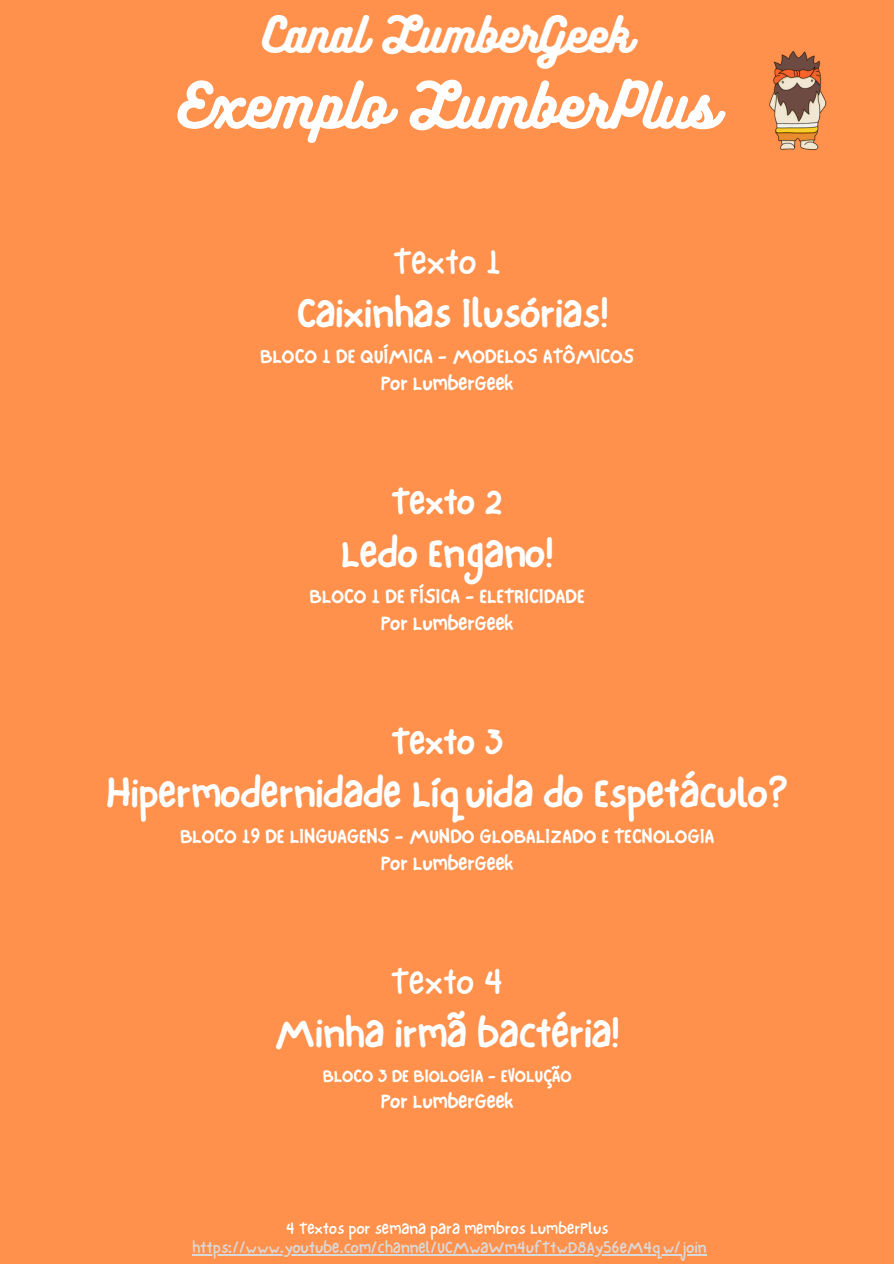
<style>
.page{position:relative;width:894px;height:1264px;background:#fff}
.page>*{position:absolute;margin:0;border:0;box-sizing:border-box;transform-origin:0 0}
.t1{font:55.8px "Bukhari Script";color:#fff}
.t2{font:43.8px "Bukhari Script";color:#fff}
.t3{font:41.4px "NF One Little Font Bold";color:#fff}
.t4{font:36.9px "NF One Little Font Regular";color:#fff}
.t5{font:36.9px "NF One Little Font Bold";color:#fff}
.t6{font:20.7px "NF One Little Font Bold";color:#fff}
.t7{font:18.45px "NF One Little Font Bold";color:#fff}
.t8{font:16.8px "NF One Little Font Regular";color:#d9d9d9}
.t9{font:16.8px "NF One Little Font Regular";color:#fff}
</style>
<div class="page">
<div style="left:0;top:0;width:893px;height:1263px;background:#ff914d"></div>
<img style="left:769px;top:50px;width:58px;height:101px">
<hr style="left:192px;top:1254px;width:514px;height:1px;background:#d9d9d9">
<p class="t2" style="left:263px;top:6px;width:369px">Canal LumberGeek</p>
<p class="t1" style="left:177px;top:69px;width:540px">Exemplo LumberPlus</p>
<p class="t4" style="left:393px;top:240px;width:110px">Texto 1</p>
<p class="t3" style="left:296px;top:289px;width:314px">Caixinhas Ilusórias!</p>
<p class="t6" style="left:260px;top:344px;width:375px">BLOCO 1 DE QUÍMICA - MODELOS ATÔMICOS</p>
<p class="t6" style="left:380px;top:371px;width:134px">Por LumberGeek</p>
<p class="t5" style="left:391px;top:480px;width:113px">Texto 2</p>
<p class="t3" style="left:341px;top:528px;width:214px">Ledo Engano!</p>
<p class="t6" style="left:309px;top:584px;width:276px">BLOCO 1 DE FÍSICA - ELETRICIDADE</p>
<p class="t6" style="left:380px;top:611px;width:134px">Por LumberGeek</p>
<p class="t5" style="left:391px;top:719px;width:113px">Texto 3</p>
<p class="t3" style="left:106px;top:768px;width:684px">Hipermodernidade Líquida do Espetáculo?</p>
<p class="t6" style="left:180px;top:823px;width:535px">BLOCO 19 DE LINGUAGENS - MUNDO GLOBALIZADO E TECNOLOGIA</p>
<p class="t6" style="left:380px;top:850px;width:134px">Por LumberGeek</p>
<p class="t4" style="left:391px;top:959px;width:114px">Texto 4</p>
<p class="t3" style="left:274px;top:1008px;width:346px">Minha irmã bactéria!</p>
<p class="t7" style="left:323px;top:1064px;width:250px">BLOCO 3 DE BIOLOGIA - EVOLUÇÃO</p>
<p class="t6" style="left:380px;top:1088px;width:134px">Por LumberGeek</p>
<p class="t9" style="left:286px;top:1218px;width:324px">4 Textos por semana para membros LumberPlus</p>
<p class="t8" style="left:192px;top:1237px;width:515px">https://www.youtube.com/channel/UCMwaWm4ufTtwD8Ay56eM4qw/join</p>
</div>
